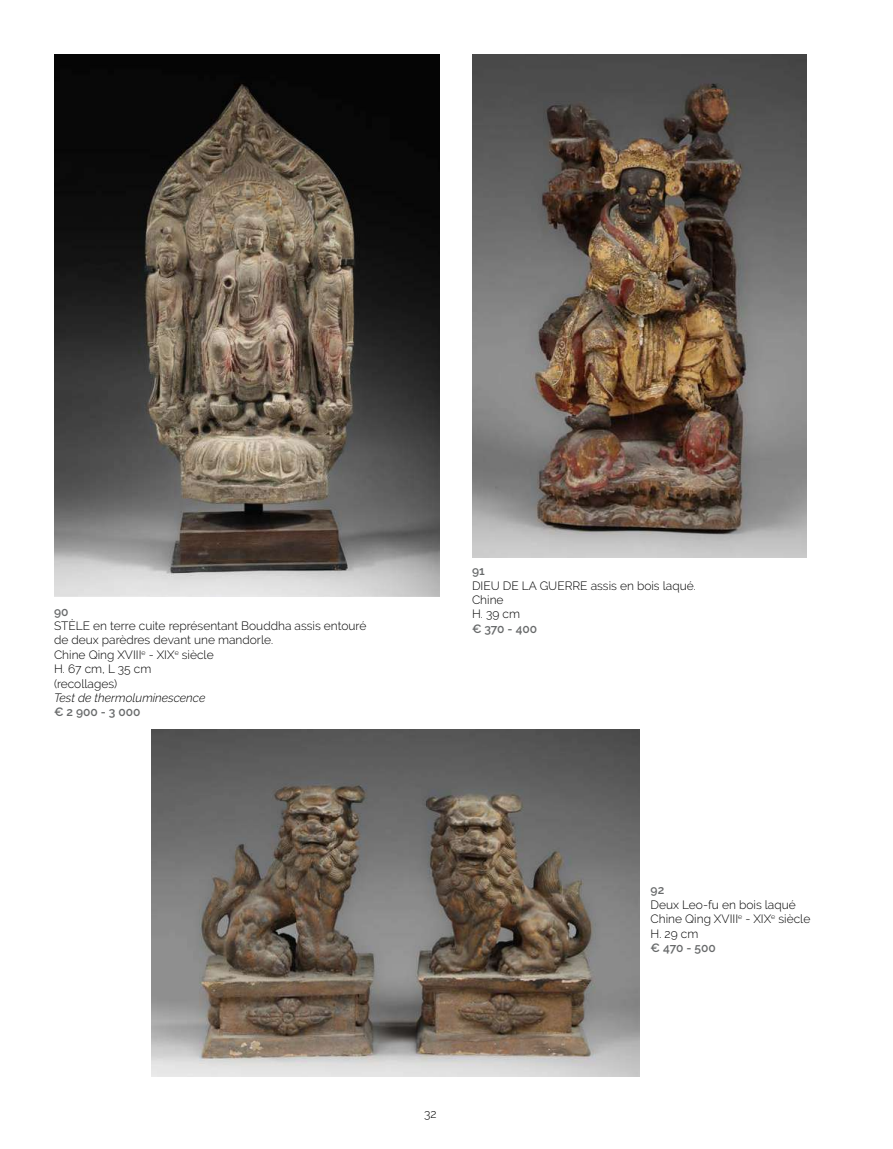
<style>
.page{position:relative;width:893px;height:1149px;background:#fff}
.page>*{position:absolute;margin:0;border:0;box-sizing:border-box;transform-origin:0 0}
.t1{font:300 12px/14.4px "Raleway";color:#000}
.t2{font:600 12px "Raleway";color:#686a6b}
.t3{font:italic 300 12px "Raleway";color:#000}
</style>
<div class="page">
<img style="left:151px;top:729px;width:488px;height:347px">
<img style="left:54px;top:54px;width:386px;height:542px">
<img style="left:472px;top:54px;width:334px;height:503px">
<p class="t2" style="left:54px;top:604px;width:16px">90</p>
<p class="t1" style="left:54px;top:618px;width:314px">STÈLE en terre cuite représentant Bouddha assis entouré de deux parèdres devant une mandorle.<br>Chine Qing XVIII<sup>e</sup> - XIX<sup>e</sup> siècle<br>H. 67 cm, L 35 cm<br>(recollages)</p>
<p class="t3" style="left:54px;top:690px;width:153px">Test de thermoluminescence</p>
<p class="t2" style="left:54px;top:705px;width:88px">€ 2 900 - 3 000</p>
<p class="t2" style="left:472px;top:564px;width:14px">91</p>
<p class="t1" style="left:472px;top:578px;width:225px">DIEU DE LA GUERRE assis en bois laqué.<br>Chine<br>H. 39 cm</p>
<p class="t2" style="left:472px;top:621px;width:67px">€ 370 - 400</p>
<p class="t1" style="left:424px;top:1106px;width:14px">32</p>
<p class="t2" style="left:651px;top:882px;width:15px">92</p>
<p class="t1" style="left:651px;top:896px;width:161px">Deux Leo-fu en bois laqué<br>Chine Qing XVIII<sup>e</sup> - XIX<sup>e</sup> siècle<br>H. 29 cm</p>
<p class="t2" style="left:651px;top:940px;width:67px">€ 470 - 500</p>
</div>
